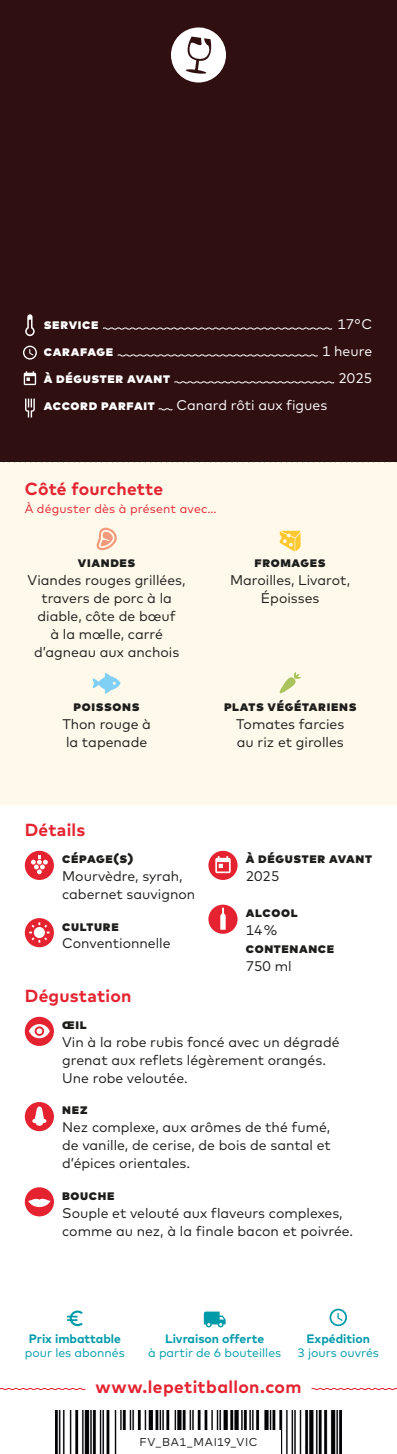
<style>
.page{position:relative;width:397px;height:1454px;background:#fff}
.page>*{position:absolute;margin:0;border:0;box-sizing:border-box;transform-origin:0 0}
.t1{font:700 17.5px "Mark Pro";letter-spacing:.015em;color:#e52330}
.t2{font:14px/17.8px "Mark Pro";color:#1d1d1b}
.t3{font:900 14px "Mark Pro";letter-spacing:.045em;color:#1d1d1b}
.t4{font:900 14px "Mark Pro";letter-spacing:.045em;color:#fff}
.t5{font:14px/26.9px "Mark Pro";color:#fff;text-align:right}
.t6{font:12.25px "Mark Pro";color:#009aa9}
.t7{font:700 12.25px "Mark Pro";color:#009aa9}
.t8{font:12.25px "Mark Pro";letter-spacing:.015em;color:#e52330}
.t9{font:11.38px "Mark Pro";letter-spacing:.055em;color:#1d1d1b}
</style>
<div class="page">
<div style="left:0;top:461px;width:397px;height:344px;background:#fff9eb"></div>
<svg style="left:329px;top:1308px;width:18px;height:18px"></svg>
<svg style="left:67px;top:1310px;width:16px;height:16px"></svg>
<svg style="left:204px;top:1311px;width:22px;height:16px"></svg>
<div style="left:208px;top:851px;width:29px;height:29px;background:#e52330;border-radius:50%"></div>
<svg style="left:215px;top:856px;width:16px;height:17px"></svg>
<div style="left:208px;top:904px;width:29px;height:29px;background:#e52330;border-radius:50%"></div>
<svg style="left:220px;top:907px;width:6px;height:22px"></svg>
<svg style="left:0;top:1388px;width:86px;height:2px"></svg>
<div style="left:25px;top:851px;width:29px;height:29px;background:#e52330;border-radius:50%"></div>
<svg style="left:31px;top:855px;width:17px;height:19px"></svg>
<svg style="left:311px;top:1388px;width:86px;height:2px"></svg>
<div style="left:0;top:0;width:397px;height:461px;background:#300f10"></div>
<img style="left:55px;top:1410px;width:287px;height:43px">
<div style="left:119px;top:1430px;width:161px;height:23px;background:#fff"></div>
<div style="left:25px;top:918px;width:29px;height:29px;background:#e52330;border-radius:50%"></div>
<svg style="left:29px;top:922px;width:21px;height:20px"></svg>
<div style="left:25px;top:1016px;width:29px;height:30px;background:#e52330;border-radius:50%"></div>
<svg style="left:29px;top:1024px;width:21px;height:14px"></svg>
<div style="left:25px;top:1187px;width:29px;height:29px;background:#e52330;border-radius:50%"></div>
<svg style="left:28px;top:1198px;width:23px;height:9px"></svg>
<div style="left:25px;top:1102px;width:29px;height:29px;background:#e52330;border-radius:50%"></div>
<svg style="left:32px;top:1106px;width:14px;height:19px"></svg>
<svg style="left:96px;top:528px;width:21px;height:22px"></svg>
<svg style="left:280px;top:531px;width:20px;height:20px"></svg>
<svg style="left:102px;top:327px;width:231px;height:3px"></svg>
<svg style="left:117px;top:354px;width:201px;height:3px"></svg>
<svg style="left:174px;top:381px;width:161px;height:3px"></svg>
<svg style="left:158px;top:408px;width:15px;height:3px"></svg>
<svg style="left:93px;top:673px;width:27px;height:20px"></svg>
<svg style="left:279px;top:672px;width:22px;height:22px"></svg>
<svg style="left:0;top:461px;width:397px;height:1px"></svg>
<svg style="left:171px;top:27px;width:55px;height:55px"></svg>
<svg style="left:24px;top:371px;width:12px;height:14px"></svg>
<svg style="left:23px;top:346px;width:14px;height:13px"></svg>
<svg style="left:25px;top:314px;width:10px;height:22px"></svg>
<svg style="left:25px;top:398px;width:10px;height:19px"></svg>
<p class="t4" style="left:44px;top:314px;width:56px">service</p>
<p class="t4" style="left:44px;top:340px;width:71px">carafage</p>
<p class="t4" style="left:44px;top:367px;width:128px">à déguster avant</p>
<p class="t5" style="left:322px;top:310px;width:52px">17° C<br>1 heure</p>
<p class="t5" style="left:338px;top:364px;width:35px">2025</p>
<p class="t4" style="left:44px;top:394px;width:112px">accord parfait</p>
<p class="t5" style="left:176px;top:390px;width:152px">Canard rôti aux figues</p>
<p class="t1" style="left:25px;top:476px;width:140px">Côté fourchette</p>
<p class="t8" style="left:25px;top:500px;width:193px">À déguster dès à présent avec…</p>
<p class="t3" style="left:78px;top:551px;width:59px">viandes</p>
<p class="t2" style="left:28px;top:570px;width:159px;text-align:center">Viandes rouges grillées, travers de porc à la diable, côte de bœuf<br>à la mœlle, carré d’agneau aux anchois</p>
<p class="t3" style="left:254px;top:551px;width:73px">fromages</p>
<p class="t2" style="left:230px;top:570px;width:122px;text-align:center">Maroilles, Livarot,<br>Époisses</p>
<p class="t3" style="left:74px;top:695px;width:67px">poissons</p>
<p class="t3" style="left:224px;top:695px;width:134px">plats végétariens</p>
<p class="t2" style="left:62px;top:713px;width:90px">Thon rouge à la tapenade</p>
<p class="t1" style="left:25px;top:817px;width:62px">Détails</p>
<p class="t3" style="left:62px;top:847px;width:73px">cépage(s)</p>
<p class="t2" style="left:62px;top:866px;width:134px">Mourvèdre, syrah, cabernet sauvignon</p>
<p class="t2" style="left:62px;top:933px;width:110px">Conventionnelle</p>
<p class="t3" style="left:62px;top:914px;width:58px">culture</p>
<p class="t1" style="left:25px;top:982px;width:108px">Dégustation</p>
<p class="t3" style="left:62px;top:1013px;width:26px">œil</p>
<p class="t2" style="left:236px;top:713px;width:109px">Tomates farcies au riz et girolles</p>
<p class="t3" style="left:246px;top:847px;width:128px">à déguster avant</p>
<p class="t2" style="left:246px;top:866px;width:35px">2025</p>
<p class="t3" style="left:246px;top:901px;width:53px">alcool</p>
<p class="t3" style="left:246px;top:937px;width:90px">contenance</p>
<p class="t2" style="left:246px;top:920px;width:33px">14 %</p>
<p class="t2" style="left:246px;top:956px;width:47px">750 ml</p>
<p class="t2" style="left:62px;top:1032px;width:279px">Vin à la robe rubis foncé avec un dégradé grenat aux reflets légèrement orangés.<br>Une robe veloutée.</p>
<p class="t2" style="left:62px;top:1117px;width:270px;text-align:justify">Nez complexe, aux arômes de thé fumé, de vanille, de cerise, de bois de santal et d’épices orientales.</p>
<p class="t2" style="left:62px;top:1202px;width:292px">Souple et velouté aux flaveurs complexes, comme au nez, à la finale bacon et poivrée.</p>
<p class="t3" style="left:62px;top:1098px;width:27px">nez</p>
<p class="t3" style="left:62px;top:1183px;width:54px">bouche</p>
<p class="t7" style="left:165px;top:1329px;width:100px">Livraison offerte</p>
<p class="t6" style="left:148px;top:1343px;width:135px">à partir de 6 bouteilles</p>
<p class="t1" style="left:95px;top:1373px;width:207px">www.lepetitballon.com</p>
<p class="t7" style="left:29px;top:1329px;width:94px">Prix imbattable</p>
<p class="t6" style="left:25px;top:1343px;width:101px">pour les abonnés</p>
<p class="t7" style="left:306px;top:1329px;width:65px">Expédition</p>
<p class="t6" style="left:297px;top:1343px;width:83px">3 jours ouvrés</p>
<p class="t9" style="left:139px;top:1433px;width:120px">FV_BA1_MAI19_VIC</p>
</div>
